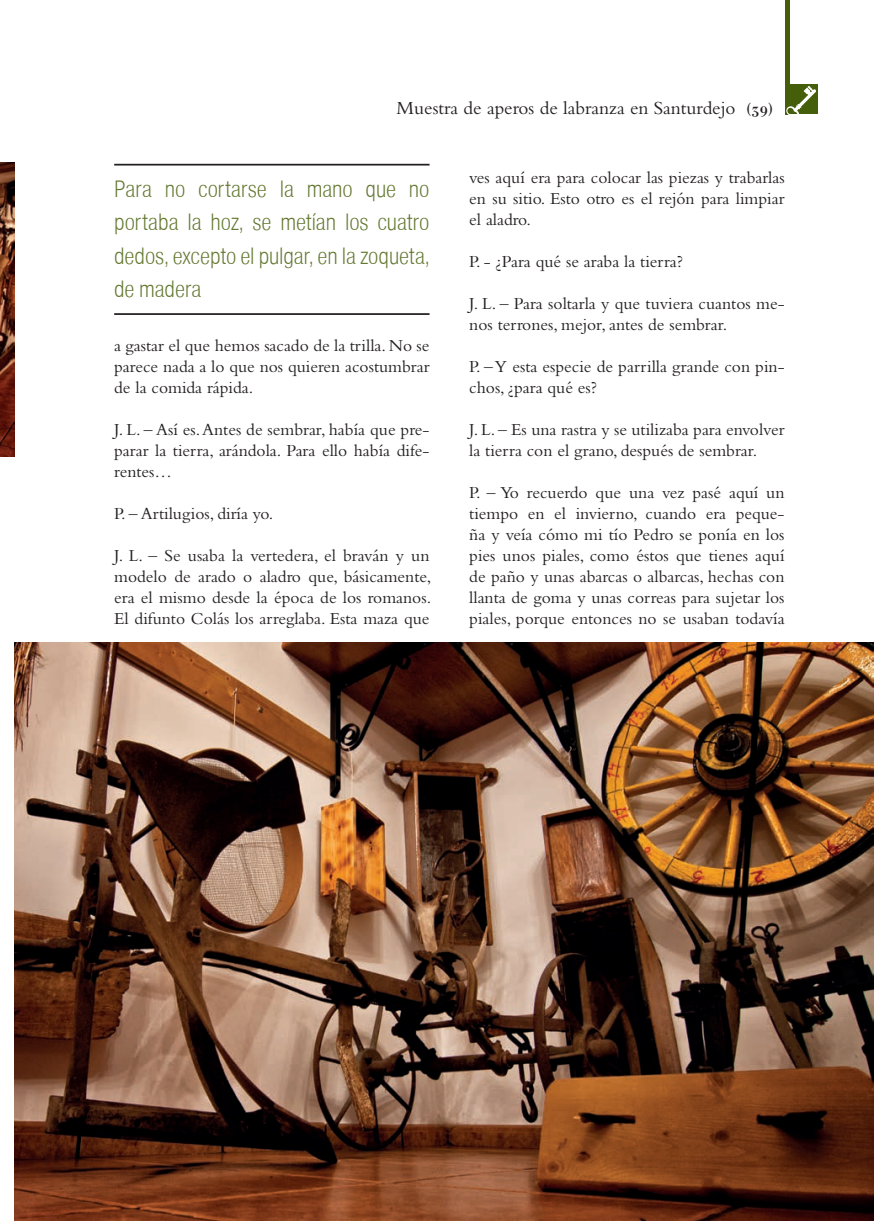
<style>
.page{position:relative;width:874px;height:1221px;background:#fff}
.page>*{position:absolute;margin:0;border:0;box-sizing:border-box;transform-origin:0 0}
.t1{font:24.5px/33.2px "Nimbus San D Ligh Cond";letter-spacing:-.005em;color:#637831;text-align:justify}
.t2{font:19.25px "Bembo";color:#231f20}
.t3{font:17.5px/21px "Bembo";color:#231f20;text-align:justify}
.s1{font-family:"Katrina";font-size:15.75px}
</style>
<div class="page">
<div style="left:784px;top:0;width:5px;height:114px;background:#455e09"></div>
<div style="left:785px;top:84px;width:32px;height:30px;background:#455e09"></div>
<svg style="left:786px;top:86px;width:29px;height:28px"></svg>
<hr style="left:114px;top:164px;width:315px;height:1px;background:#231f20">
<hr style="left:114px;top:313px;width:315px;height:2px;background:#231f20">
<img style="left:15px;top:642px;width:858px;height:578px">
<img style="left:0;top:162px;width:15px;height:294px">
<p class="t2" style="left:396px;top:97px;width:377px">Muestra de aperos de labranza en Santurdejo <span class="s1">(39)</span></p>
<h1 class="t1" style="left:114px;top:173px;width:316px">Para no cortarse la mano que no portaba la hoz, se metían los cuatro dedos, excepto el pulgar, en la zoqueta, de madera</h1>
<p class="t3" style="left:114px;top:335px;width:317px">a gastar el que hemos sacado de la trilla. No se parece nada a lo que nos quieren acostumbrar de la comida rápida.</p>
<p class="t3" style="left:114px;top:419px;width:316px">J. L. – Así es. Antes de sembrar, había que pre&shy;parar la tierra, arándola. Para ello había dife&shy;rentes…</p>
<p class="t3" style="left:114px;top:503px;width:160px">P. – Artilugios, diría yo.</p>
<p class="t3" style="left:114px;top:545px;width:318px">J. L. – Se usaba la vertedera, el braván y un modelo de arado o aladro que, básicamente, era el mismo desde la época de los romanos.<br>El difunto Colás los arreglaba. Esta maza que</p>
<p class="t3" style="left:469px;top:167px;width:317px">ves aquí era para colocar las piezas y trabarlas en su sitio. Esto otro es el rejón para limpiar el aladro.</p>
<p class="t3" style="left:469px;top:251px;width:215px">P. - ¿Para qué se araba la tierra?</p>
<p class="t3" style="left:469px;top:293px;width:317px">J. L. – Para soltarla y que tuviera cuantos me&shy;nos terrones, mejor, antes de sembrar.</p>
<p class="t3" style="left:469px;top:356px;width:317px">P. – Y esta especie de parrilla grande con pin&shy;chos, ¿para qué es?</p>
<p class="t3" style="left:469px;top:419px;width:316px">J. L. – Es una rastra y se utilizaba para envolver la tierra con el grano, después de sembrar.</p>
<p class="t3" style="left:469px;top:482px;width:317px">P. – Yo recuerdo que una vez pasé aquí un tiempo en el invierno, cuando era peque&shy;ña y veía cómo mi tío Pedro se ponía en los pies unos piales, como éstos que tienes aquí de paño y unas abarcas o albarcas, hechas con llanta de goma y unas correas para sujetar los piales, porque entonces no se usaban todavía</p>
</div>
